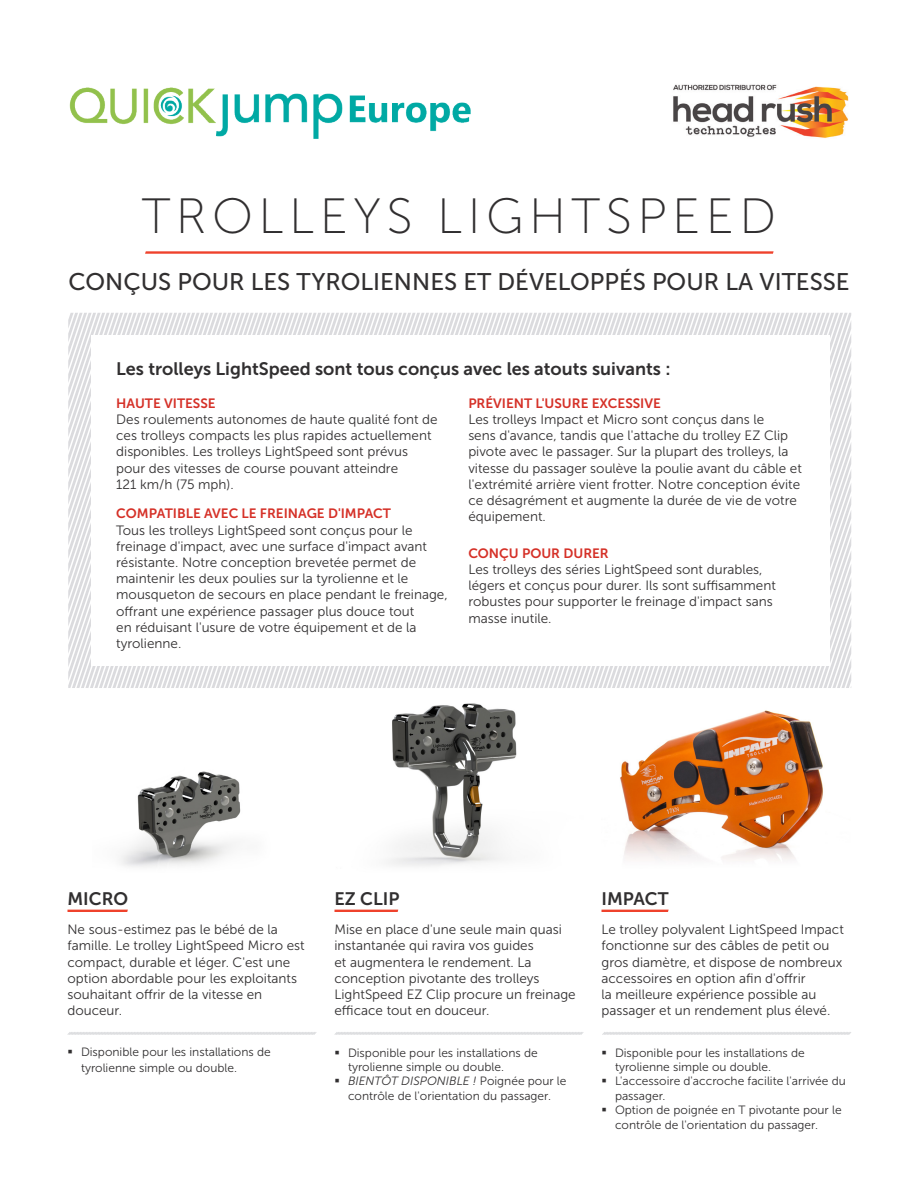
<style>
.page{position:relative;width:918px;height:1188px;background:#fff}
.page>*{position:absolute;margin:0;border:0;box-sizing:border-box;transform-origin:0 0}
.t1{font:49.5px "Museo Sans 100";letter-spacing:.11em;color:#312f30}
.t2{font:24px "Museo Sans 500";color:#312f30}
.t3{font:18px "Museo Sans 700";color:#312f30}
.t4{font:13.5px/16.2px "Museo Sans 300";color:#312f30}
.t5{font:13.5px "Museo Sans 700";color:#d53027}
.t6{font:12px/14.4px "Museo Sans 300";color:#312f30}
.s1{font-style:italic}
</style>
<div class="page">
<svg style="left:315px;top:313px;width:81px;height:375px;fill:#e0e0e3"></svg>
<svg style="left:249px;top:313px;width:36px;height:375px;fill:#e0e0e3"></svg>
<svg style="left:68px;top:313px;width:13px;height:354px"></svg>
<svg style="left:81px;top:313px;width:9px;height:375px;fill:#e0e0e3"></svg>
<svg style="left:90px;top:313px;width:31px;height:375px;fill:#e0e0e3"></svg>
<svg style="left:121px;top:313px;width:128px;height:375px;fill:#e0e0e3"></svg>
<svg style="left:753px;top:334px;width:98px;height:354px"></svg>
<svg style="left:400px;top:313px;width:32px;height:375px"></svg>
<svg style="left:432px;top:313px;width:85px;height:375px;fill:#e0e0e3"></svg>
<svg style="left:695px;top:313px;width:58px;height:375px;fill:#e0e0e3"></svg>
<svg style="left:517px;top:313px;width:27px;height:375px"></svg>
<svg style="left:553px;top:313px;width:128px;height:375px;fill:#e0e0e3"></svg>
<svg style="left:145px;top:251px;width:629px;height:3px;background:#f26857"></svg>
<div style="left:91px;top:335px;width:738px;height:331px;background:#fff"></div>
<img style="left:120px;top:771px;width:121px;height:96px">
<img style="left:388px;top:703px;width:129px;height:163px">
<img style="left:620px;top:710px;width:203px;height:150px">
<svg style="left:67px;top:1032px;width:250px;height:3px"></svg>
<svg style="left:334px;top:1032px;width:250px;height:3px"></svg>
<svg style="left:602px;top:1032px;width:249px;height:3px"></svg>
<svg style="left:68px;top:910px;width:60px;height:2px"></svg>
<svg style="left:334px;top:910px;width:64px;height:2px"></svg>
<svg style="left:602px;top:910px;width:67px;height:2px"></svg>
<img style="left:673px;top:84px;width:176px;height:54px">
<img style="left:69px;top:87px;width:402px;height:52px">
<p class="t1" style="left:142px;top:190px;width:636px">TROLLEYS LIGHTSPEED</p>
<p class="t2" style="left:68px;top:268px;width:783px">CONÇUS POUR LES TYROLIENNES ET DÉVELOPPÉS POUR LA VITESSE</p>
<p class="t3" style="left:116px;top:359px;width:556px">Les trolleys LightSpeed sont tous conçus avec les atouts suivants :</p>
<p class="t5" style="left:116px;top:396px;width:101px">HAUTE VITESSE</p>
<p class="t4" style="left:116px;top:411px;width:323px">Des roulements autonomes de haute qualité font de ces trolleys compacts les plus rapides actuellement disponibles. Les trolleys LightSpeed sont prévus pour des vitesses de course pouvant atteindre<br>121 km/h (75 mph).</p>
<p class="t5" style="left:116px;top:506px;width:276px">COMPATIBLE AVEC LE FREINAGE D'IMPACT</p>
<p class="t4" style="left:116px;top:522px;width:333px">Tous les trolleys LightSpeed sont conçus pour le freinage d'impact, avec une surface d'impact avant résistante. Notre conception brevetée permet de maintenir les deux poulies sur la tyrolienne et le mousqueton de secours en place pendant le freinage, offrant une expérience passager plus douce tout<br>en réduisant l'usure de votre équipement et de la tyrolienne.</p>
<p class="t5" style="left:468px;top:396px;width:194px">PRÉVIENT L'USURE EXCESSIVE</p>
<p class="t4" style="left:468px;top:411px;width:335px">Les trolleys Impact et Micro sont conçus dans le<br>sens d'avance, tandis que l'attache du trolley EZ Clip pivote avec le passager. Sur la plupart des trolleys, la vitesse du passager soulève la poulie avant du câble et l'extrémité arrière vient frotter. Notre conception évite ce désagrément et augmente la durée de vie de votre équipement.</p>
<p class="t5" style="left:468px;top:546px;width:142px">CONÇU POUR DURER</p>
<p class="t4" style="left:468px;top:561px;width:309px">Les trolleys des séries LightSpeed sont durables, légers et conçus pour durer. Ils sont suffisamment robustes pour supporter le freinage d'impact sans masse inutile.</p>
<p class="t3" style="left:68px;top:888px;width:62px">MICRO</p>
<p class="t4" style="left:68px;top:922px;width:239px">Ne sous-estimez pas le bébé de la famille. Le trolley LightSpeed Micro est compact, durable et léger. C'est une option abordable pour les exploitants souhaitant offrir de la vitesse en douceur.</p>
<p class="t6" style="left:81px;top:1044px;width:191px;line-height:16.2px">Disponible pour les installations de tyrolienne simple ou double.</p>
<p class="t3" style="left:334px;top:888px;width:66px">EZ CLIP</p>
<p class="t4" style="left:334px;top:922px;width:243px">Mise en place d'une seule main quasi instantanée qui ravira vos guides<br>et augmentera le rendement. La conception pivotante des trolleys LightSpeed EZ Clip procure un freinage efficace tout en douceur.</p>
<p class="t6" style="left:348px;top:1045px;width:191px">Disponible pour les installations de tyrolienne simple ou double.</p>
<p class="t6" style="left:348px;top:1074px;width:220px"><span class="s1">BIENTÔT DISPONIBLE !</span> Poignée pour le contrôle de l'orientation du passager.</p>
<p class="t3" style="left:602px;top:888px;width:69px">IMPACT</p>
<p class="t4" style="left:602px;top:922px;width:244px">Le trolley polyvalent LightSpeed Impact fonctionne sur des câbles de petit ou gros diamètre, et dispose de nombreux accessoires en option afin d'offrir<br>la meilleure expérience possible au passager et un rendement plus élevé.</p>
<p class="t6" style="left:615px;top:1045px;width:191px">Disponible pour les installations de tyrolienne simple ou double.</p>
<p class="t6" style="left:615px;top:1074px;width:232px">L'accessoire d'accroche facilite l'arrivée du passager.</p>
<p class="t6" style="left:615px;top:1103px;width:228px">Option de poignée en T pivotante pour le contrôle de l'orientation du passager.</p>
</div>
